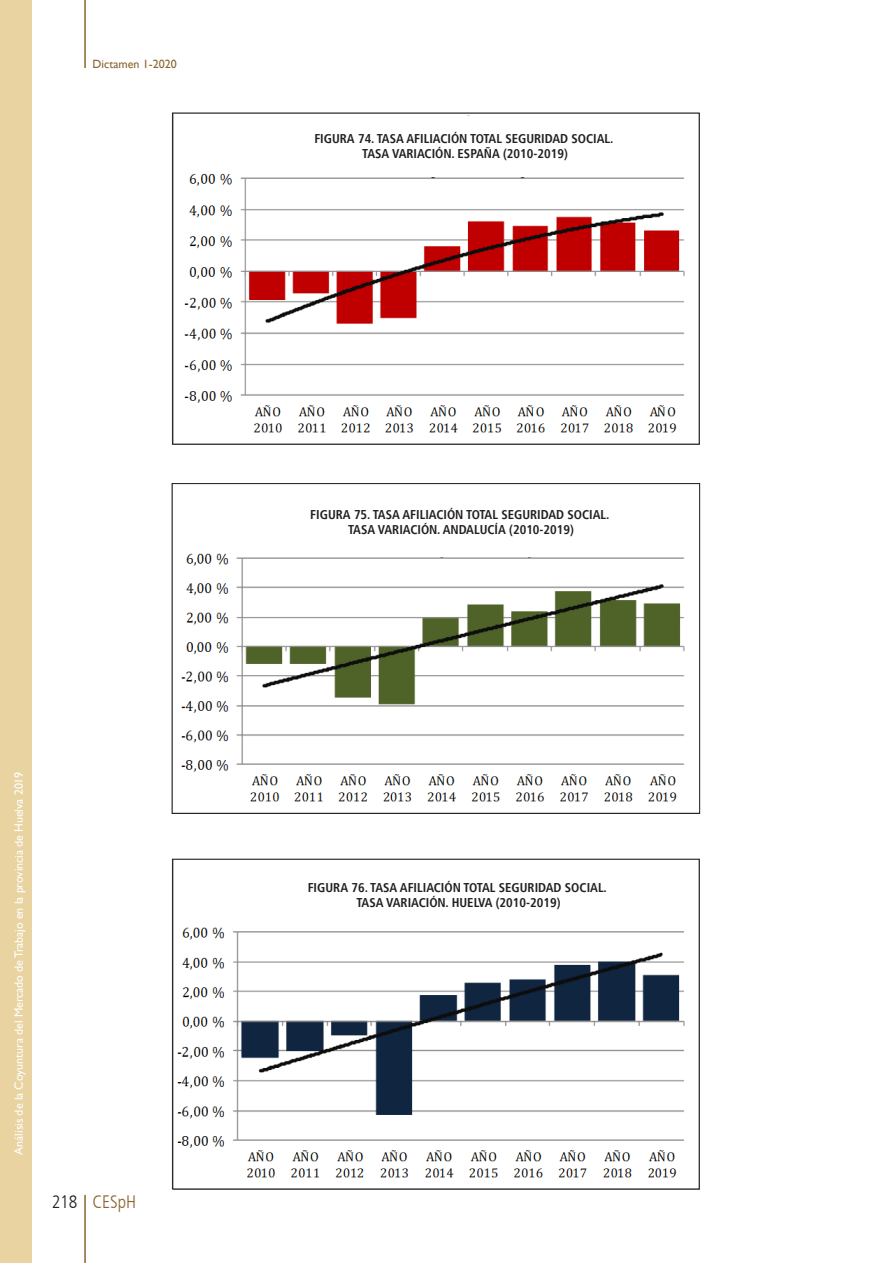
<style>
.page{position:relative;width:893px;height:1263px;background:#fff}
.page>*{position:absolute;margin:0;border:0;box-sizing:border-box;transform-origin:0 0}
.t1{font:300 condensed 18px "Frutiger LT";color:#896531}
.t2{font:700 condensed 12.75px/15px "Frutiger LT";color:#231f20;text-align:center}
.t3{font:12px "Gill Sans";letter-spacing:-.005em;color:#fff}
.t4{font:12px "Gill Sans";color:#896531}
.s1{color:#231f20}
</style>
<div class="page">
<hr style="left:84px;top:1195px;width:2px;height:68px;background:#896531">
<hr style="left:84px;top:0;width:2px;height:68px;background:#896531">
<div style="left:0;top:0;width:32px;height:1263px;background:#e8d3a1"></div>
<img style="left:184px;top:115px;width:501px;height:318px">
<img style="left:181px;top:553px;width:504px;height:249px">
<img style="left:177px;top:927px;width:508px;height:251px">
<div style="left:236px;top:486px;width:447px;height:71px;background:#fff"></div>
<div style="left:241px;top:116px;width:445px;height:60px;background:#fff"></div>
<p class="t4" style="left:92px;top:57px;width:86px">Dictamen 1-2020</p>
<p class="t2" style="left:314px;top:131px;width:301px">FIGURA 74. TASA AFILIACIÓN TOTAL SEGURIDAD SOCIAL.<br>TASA VARIACIÓN. ESPAÑA (2010-2019)</p>
<p class="t3" style="left:12px;top:1154px;width:384px;rotate:-90deg">Análisis de la Coyuntura del Mercado de Trabajo en la provincia de Huelva 2019</p>
<h1 class="t1" style="left:52px;top:1192px;width:86px"><span class="s1">218</span> CESpH</h1>
<p class="t2" style="left:310px;top:507px;width:301px">FIGURA 75. TASA AFILIACIÓN TOTAL SEGURIDAD SOCIAL.<br>TASA VARIACIÓN. ANDALUCÍA (2010-2019)</p>
<p class="t2" style="left:308px;top:880px;width:301px">FIGURA 76. TASA AFILIACIÓN TOTAL SEGURIDAD SOCIAL.<br>TASA VARIACIÓN. HUELVA (2010-2019)</p>
</div>
